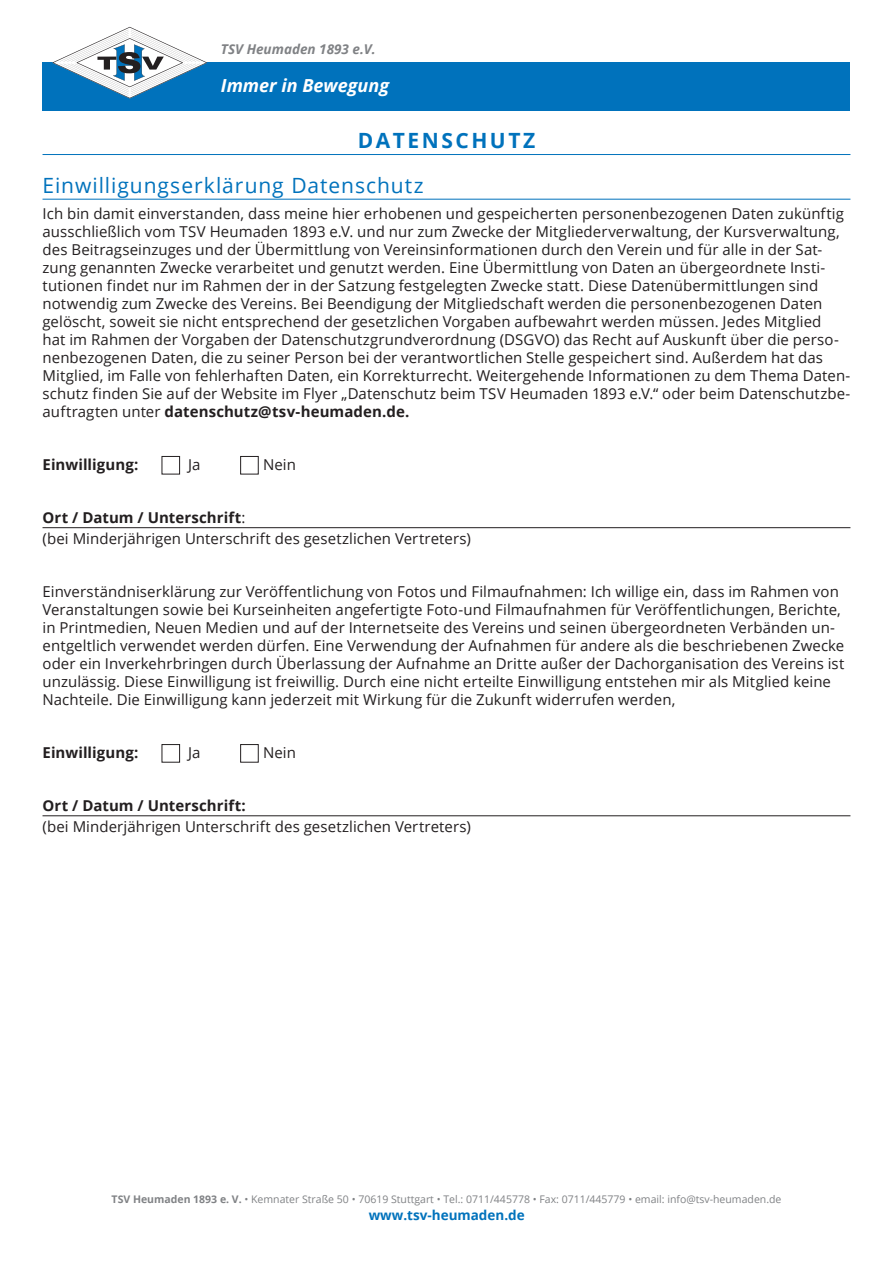
<style>
.page{position:relative;width:893px;height:1263px;background:#fff}
.page>*{position:absolute;margin:0;border:0;box-sizing:border-box;transform-origin:0 0}
.t1{font:21px "Open Sans";letter-spacing:.045em;color:#0072bc}
.t2{font:700 21px "Open Sans";letter-spacing:.12em;color:#0072bc}
.t3{font:italic 700 18px "Open Sans";color:#fff}
.Fliesstext{font:15px/18px "Open Sans";letter-spacing:.005em;color:#231f20}
.Fliesstext-2{font:700 15px "Open Sans";letter-spacing:.005em;color:#231f20}
.t4{font:700 13.5px "Open Sans";color:#0072bc}
.t5{font:italic 700 13.5px "Open Sans";color:#808285}
.t6{font:10.5px "Open Sans";color:#808285}
.s1{font-weight:700}
</style>
<div class="page">
<div style="left:43px;top:62px;width:807px;height:49px;background:#0072bc"></div>
<svg style="left:53px;top:27px;width:154px;height:71px"></svg>
<div style="left:162px;top:456px;width:18px;height:18px;border:1px solid #231f20"></div>
<div style="left:162px;top:744px;width:18px;height:18px;border:1px solid #231f20"></div>
<div style="left:240px;top:456px;width:19px;height:18px;border:1px solid #231f20"></div>
<div style="left:240px;top:744px;width:19px;height:18px;border:1px solid #231f20"></div>
<hr style="left:43px;top:199px;width:807px;height:1px;background:#0072bc">
<hr style="left:43px;top:154px;width:807px;height:1px;background:#0072bc">
<hr style="left:43px;top:527px;width:807px;height:1px;background:#231f20">
<hr style="left:43px;top:815px;width:807px;height:1px;background:#231f20">
<p class="t5" style="left:221px;top:39px;width:156px">TSV Heumaden 1893 e.V.</p>
<p class="t3" style="left:221px;top:73px;width:170px">Immer in Bewegung</p>
<p class="t2" style="left:358px;top:125px;width:179px">DATENSCHUTZ</p>
<p class="t1" style="left:43px;top:171px;width:383px">Einwilligungserklärung Datenschutz</p>
<p class="Fliesstext" style="left:43px;top:204px;width:809px">Ich bin damit einverstanden, dass meine hier erhobenen und gespeicherten personenbezogenen Daten zukünftig ausschließlich vom TSV Heumaden 1893 e.V. und nur zum Zwecke der Mitgliederverwaltung, der Kursverwaltung, des Beitragseinzuges und der Übermittlung von Vereinsinformationen durch den Verein und für alle in der Sat&shy;zung genannten Zwecke verarbeitet und genutzt werden. Eine Übermittlung von Daten an übergeordnete Insti&shy;tutionen findet nur im Rahmen der in der Satzung festgelegten Zwecke statt. Diese Datenübermittlungen sind notwendig zum Zwecke des Vereins. Bei Beendigung der Mitgliedschaft werden die personenbezogenen Daten gelöscht, soweit sie nicht entsprechend der gesetzlichen Vorgaben aufbewahrt werden müssen. Jedes Mitglied<br>hat im Rahmen der Vorgaben der Datenschutzgrundverordnung (DSGVO) das Recht auf Auskunft über die perso&shy;nenbezogenen Daten, die zu seiner Person bei der verantwortlichen Stelle gespeichert sind. Außerdem hat das Mitglied, im Falle von fehlerhaften Daten, ein Korrekturrecht. Weitergehende Informationen zu dem Thema Daten&shy;schutz finden Sie auf der Website im Flyer „Datenschutz beim TSV Heumaden 1893 e.V.“ oder beim Datenschutzbe&shy;auftragten unter <span class="s1">datenschutz@tsv-heumaden.de.</span></p>
<p class="Fliesstext-2" style="left:43px;top:454px;width:98px">Einwilligung:</p>
<p class="Fliesstext" style="left:188px;top:455px;width:14px">Ja</p>
<p class="Fliesstext" style="left:263px;top:455px;width:34px">Nein</p>
<p class="Fliesstext" style="left:43px;top:507px;width:430px;line-height:21px"><span class="s1">Ort / Datum / Unterschrift</span>:<br>(bei Minderjährigen Unterschrift des gesetzlichen Vertreters)</p>
<p class="Fliesstext" style="left:43px;top:582px;width:803px">Einverständniserklärung zur Veröffentlichung von Fotos und Filmaufnahmen: Ich willige ein, dass im Rahmen von Veranstaltungen sowie bei Kurseinheiten angefertigte Foto-und Filmaufnahmen für Veröffentlichungen, Berichte, in Printmedien, Neuen Medien und auf der Internetseite des Vereins und seinen übergeordneten Verbänden un&shy;entgeltlich verwendet werden dürfen. Eine Verwendung der Aufnahmen für andere als die beschriebenen Zwecke oder ein Inverkehrbringen durch Überlassung der Aufnahme an Dritte außer der Dachorganisation des Vereins ist unzulässig. Diese Einwilligung ist freiwillig. Durch eine nicht erteilte Einwilligung entstehen mir als Mitglied keine Nachteile. Die Einwilligung kann jederzeit mit Wirkung für die Zukunft widerrufen werden,</p>
<p class="Fliesstext-2" style="left:43px;top:742px;width:98px">Einwilligung:</p>
<p class="Fliesstext" style="left:188px;top:743px;width:14px">Ja</p>
<p class="Fliesstext" style="left:263px;top:743px;width:34px">Nein</p>
<p class="Fliesstext" style="left:43px;top:795px;width:430px;line-height:21px"><span class="s1">Ort / Datum / Unterschrift:<br></span>(bei Minderjährigen Unterschrift des gesetzlichen Vertreters)</p>
<p class="t6" style="left:112px;top:1192px;width:671px"><span class="s1">TSV Heumaden 1893 e. V.</span> • Kemnater Straße 50 • 70619 Stuttgart • Tel.: 0711/445778 • Fax: 0711/445779 • email: info@tsv-heumaden.de</p>
<p class="t4" style="left:369px;top:1205px;width:158px">www.tsv-heumaden.de</p>
</div>
